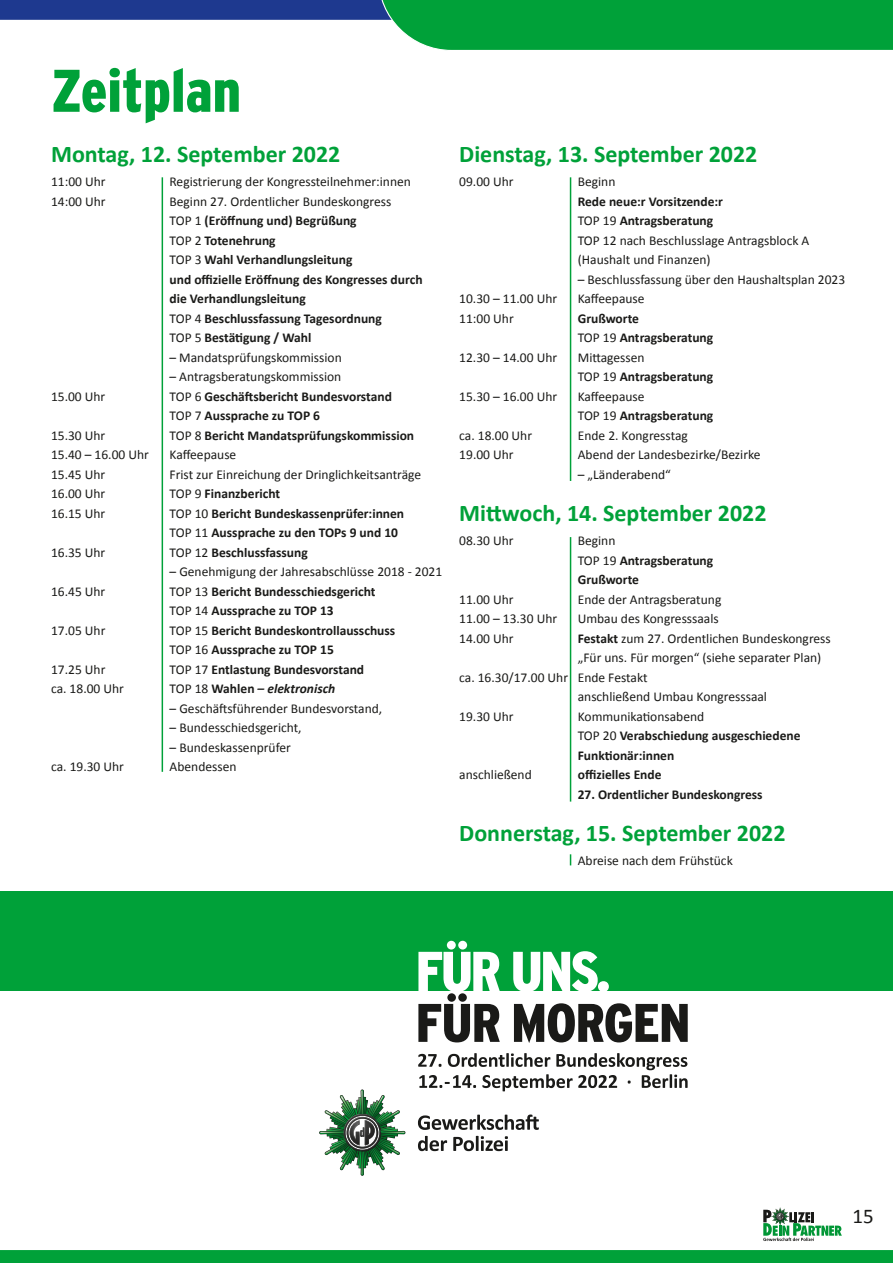
<style>
.page{position:relative;width:893px;height:1263px;background:#fff}
.page>*{position:absolute;margin:0;border:0;box-sizing:border-box;transform-origin:0 0}
.t1{font:900 60px "Interstate Condensed";color:#00a139}
.t2{font:900 56.4px "Interstate Condensed";letter-spacing:-.05em;color:#fff}
.t3{font:700 24px "Calibri";color:#00a139}
.t4{font:21px "Calibri";color:#1a1a18}
.t5{font:13.5px/19.5px "Calibri";color:#1a1a18}
.t6{font:700 13.5px/19.5px "Calibri";color:#1a1a18}
.t7{font:italic 700 13.5px "Calibri";color:#1a1a18}
.s1{font-weight:400}
.s2{font-weight:400;font-style:normal}
.s3{font-style:normal}
.s4{font-weight:700}
</style>
<div class="page">
<svg style="left:763px;top:1208px;width:79px;height:33px"></svg>
<svg style="left:0;top:1250px;width:893px;height:13px;background:#01a139"></svg>
<svg style="left:0;top:0;width:893px;height:51px"></svg>
<div style="left:0;top:891px;width:893px;height:100px;background:#00a139"></div>
<svg style="left:418px;top:1114px;width:121px;height:16px"></svg>
<svg style="left:418px;top:1136px;width:29px;height:15px"></svg>
<svg style="left:453px;top:1136px;width:55px;height:15px"></svg>
<svg style="left:319px;top:1089px;width:86px;height:87px"></svg>
<svg style="left:418px;top:993px;width:82px;height:49px"></svg>
<svg style="left:514px;top:1003px;width:174px;height:40px"></svg>
<svg style="left:418px;top:1053px;width:270px;height:38px"></svg>
<hr style="left:162px;top:177px;width:1px;height:595px;background:#00a139">
<hr style="left:570px;top:177px;width:1px;height:304px;background:#00a139">
<hr style="left:570px;top:537px;width:1px;height:264px;background:#00a139">
<h1 class="t1" style="left:51px;top:57px;width:191px">Zeitplan</h1>
<h3 class="t3" style="left:51px;top:137px;width:291px">Montag, 12. September 2022</h3>
<p class="t5" style="left:51px;top:171px;width:56px">11:00 Uhr</p>
<p class="t5" style="left:170px;top:171px;width:243px">Registrierung der Kongressteilnehmer:innen</p>
<p class="t5" style="left:51px;top:191px;width:56px">14:00 Uhr</p>
<p class="t6" style="left:170px;top:191px;width:255px"><span class="s1">Beginn 27. Ordentlicher Bundeskongress<br>TOP 1</span> (Eröffnung und) Begrüßung<br><span class="s1">TOP 2</span> Totenehrung<br><span class="s1">TOP 3</span> Wahl Verhandlungsleitung<br>und offizielle Eröffnung des Kongresses durch die Verhandlungsleitung<br><span class="s1">TOP 4</span> Beschlussfassung Tagesordnung<br><span class="s1">TOP 5</span> Bestätigung / Wahl</p>
<p class="t5" style="left:170px;top:347px;width:174px">– Mandatsprüfungskommission</p>
<p class="t5" style="left:170px;top:366px;width:173px">– Antragsberatungskommission</p>
<p class="t5" style="left:51px;top:386px;width:56px">15.00 Uhr</p>
<p class="t6" style="left:170px;top:386px;width:224px"><span class="s1">TOP 6</span> Geschäftsbericht Bundesvorstand<br><span class="s1">TOP 7</span> Aussprache zu TOP 6</p>
<p class="t5" style="left:51px;top:425px;width:56px">15.30 Uhr</p>
<p class="t6" style="left:170px;top:425px;width:246px"><span class="s1">TOP 8</span> Bericht Mandatsprüfungskommission</p>
<p class="t5" style="left:51px;top:444px;width:99px">15.40 – 16.00 Uhr</p>
<p class="t5" style="left:170px;top:444px;width:68px">Kaffeepause</p>
<p class="t5" style="left:51px;top:464px;width:56px">15.45 Uhr</p>
<p class="t5" style="left:170px;top:464px;width:253px">Frist zur Einreichung der Dringlichkeitsanträge</p>
<p class="t5" style="left:51px;top:483px;width:56px">16.00 Uhr</p>
<p class="t6" style="left:170px;top:484px;width:112px"><span class="s1">TOP 9</span> Finanzbericht</p>
<p class="t5" style="left:51px;top:503px;width:56px">16.15 Uhr</p>
<p class="t6" style="left:170px;top:503px;width:236px"><span class="s1">TOP 10</span> Bericht Bundeskassenprüfer:innen<br><span class="s1">TOP 11</span> Aussprache zu den TOPs 9 und 10</p>
<p class="t5" style="left:51px;top:542px;width:56px">16.35 Uhr</p>
<p class="t6" style="left:170px;top:542px;width:140px"><span class="s1">TOP 12</span> Beschlussfassung</p>
<p class="t5" style="left:170px;top:561px;width:274px">– Genehmigung der Jahresabschlüsse 2018 - 2021</p>
<p class="t5" style="left:51px;top:581px;width:56px">16.45 Uhr</p>
<p class="t6" style="left:170px;top:581px;width:208px"><span class="s1">TOP 13</span> Bericht Bundesschiedsgericht<br><span class="s1">TOP 14</span> Aussprache zu TOP 13</p>
<p class="t5" style="left:51px;top:620px;width:56px">17.05 Uhr</p>
<p class="t6" style="left:170px;top:620px;width:227px"><span class="s1">TOP 15</span> Bericht Bundeskontrollausschuss<br><span class="s1">TOP 16</span> Aussprache zu TOP 15</p>
<p class="t5" style="left:51px;top:659px;width:56px">17.25 Uhr</p>
<p class="t6" style="left:170px;top:659px;width:196px"><span class="s1">TOP 17</span> Entlastung Bundesvorstand</p>
<p class="t5" style="left:51px;top:678px;width:74px">ca. 18.00 Uhr</p>
<p class="t7" style="left:170px;top:680px;width:167px"><span class="s2">TOP 18</span> <span class="s3">Wahlen</span> – elektronisch</p>
<p class="t5" style="left:170px;top:698px;width:214px">– Geschäftsführender Bundesvorstand,</p>
<p class="t5" style="left:170px;top:717px;width:133px">– Bundesschiedsgericht,</p>
<p class="t5" style="left:170px;top:737px;width:123px">– Bundeskassenprüfer</p>
<p class="t5" style="left:51px;top:756px;width:74px">ca. 19.30 Uhr</p>
<p class="t5" style="left:170px;top:756px;width:68px">Abendessen</p>
<h3 class="t3" style="left:459px;top:137px;width:300px">Dienstag, 13. September 2022</h3>
<p class="t5" style="left:459px;top:171px;width:56px">09.00 Uhr</p>
<p class="t5" style="left:578px;top:171px;width:39px">Beginn</p>
<p class="t5" style="left:578px;top:191px;width:233px"><span class="s4">Rede neue:r Vorsitzende:r<br></span>TOP 19 <span class="s4">Antragsberatung<br></span>TOP 12 nach Beschlusslage Antragsblock A (Haushalt und Finanzen)</p>
<p class="t5" style="left:578px;top:269px;width:269px">– Beschlussfassung über den Haushaltsplan 2023</p>
<p class="t5" style="left:459px;top:288px;width:99px">10.30 – 11.00 Uhr</p>
<p class="t5" style="left:578px;top:288px;width:68px">Kaffeepause</p>
<p class="t5" style="left:459px;top:308px;width:56px">11:00 Uhr</p>
<p class="t6" style="left:578px;top:308px;width:137px">Grußworte<br><span class="s1">TOP 19</span> Antragsberatung</p>
<p class="t5" style="left:459px;top:347px;width:99px">12.30 – 14.00 Uhr</p>
<p class="t5" style="left:578px;top:347px;width:137px">Mittagessen<br>TOP 19 <span class="s4">Antragsberatung</span></p>
<p class="t5" style="left:459px;top:386px;width:99px">15.30 – 16.00 Uhr</p>
<p class="t5" style="left:578px;top:386px;width:137px">Kaffeepause<br>TOP 19 <span class="s4">Antragsberatung</span></p>
<p class="t5" style="left:459px;top:425px;width:74px">ca. 18.00 Uhr</p>
<p class="t5" style="left:578px;top:425px;width:112px">Ende 2. Kongresstag</p>
<p class="t5" style="left:459px;top:444px;width:56px">19.00 Uhr</p>
<p class="t5" style="left:578px;top:444px;width:184px">Abend der Landesbezirke/Bezirke</p>
<p class="t5" style="left:578px;top:464px;width:94px">– „Länderabend“</p>
<h3 class="t3" style="left:459px;top:496px;width:309px">Mittwoch, 14. September 2022</h3>
<p class="t5" style="left:459px;top:530px;width:56px">08.30 Uhr</p>
<p class="t6" style="left:578px;top:531px;width:137px"><span class="s1">Beginn<br>TOP 19</span> Antragsberatung<br>Grußworte</p>
<p class="t5" style="left:459px;top:589px;width:56px">11.00 Uhr</p>
<p class="t5" style="left:578px;top:589px;width:145px">Ende der Antragsberatung</p>
<p class="t5" style="left:459px;top:608px;width:99px">11.00 – 13.30 Uhr</p>
<p class="t5" style="left:578px;top:608px;width:143px">Umbau des Kongresssaals</p>
<p class="t5" style="left:459px;top:628px;width:56px">14.00 Uhr</p>
<p class="t5" style="left:578px;top:628px;width:255px"><span class="s4">Festakt</span> zum 27. Ordentlichen Bundeskongress</p>
<p class="t5" style="left:578px;top:647px;width:245px">„Für uns. Für morgen“ (siehe separater Plan)</p>
<p class="t5" style="left:459px;top:667px;width:190px">ca. 16.30/17.00 Uhr Ende Festakt</p>
<p class="t5" style="left:578px;top:686px;width:191px">anschließend Umbau Kongresssaal</p>
<p class="t5" style="left:459px;top:706px;width:56px">19.30 Uhr</p>
<p class="t6" style="left:578px;top:706px;width:224px"><span class="s1">Kommunikationsabend<br>TOP 20</span> Verabschiedung ausgeschiedene<br>Funktionär:innen</p>
<p class="t5" style="left:459px;top:764px;width:74px">anschließend</p>
<p class="t6" style="left:578px;top:765px;width:85px">offizielles Ende</p>
<p class="t6" style="left:578px;top:784px;width:186px">27. Ordentlicher Bundeskongress</p>
<h3 class="t3" style="left:459px;top:816px;width:328px">Donnerstag, 15. September 2022</h3>
<p class="t5" style="left:578px;top:850px;width:157px">Abreise nach dem Frühstück</p>
<h2 class="t2" style="left:416px;top:940px;width:197px">FÜR UNS.</h2>
<h3 class="t4" style="left:853px;top:1203px;width:23px">15</h3>
</div>
